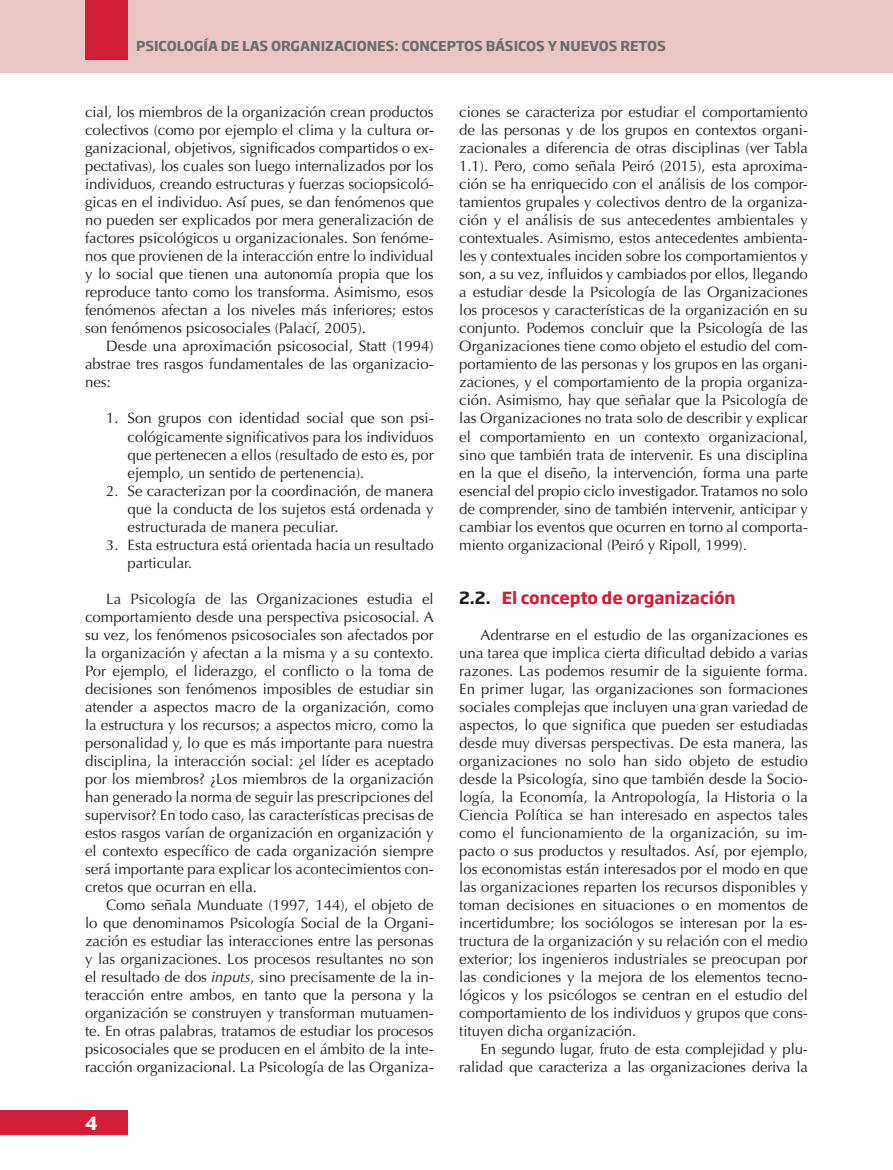
<style>
.page{position:relative;width:893px;height:1170px;background:#fff}
.page>*{position:absolute;margin:0;border:0;box-sizing:border-box;transform-origin:0 0}
.t1{font:700 18px "Soho Gothic Pro";color:#fff}
.t2{font:700 16.5px "Soho Gothic Pro";color:#d31e39}
.t3{font:15px/18px "Optima";color:#231f20;text-align:justify}
.t4{font:700 13.5px "Soho Gothic Pro";color:#6c6d70}
.s1{font-style:italic}
.s2{color:#231f20}
</style>
<div class="page">
<div style="left:0;top:0;width:893px;height:72px;background:#eac5c5"></div>
<div style="left:0;top:1109px;width:128px;height:25px;background:#d31e39"></div>
<div style="left:85px;top:0;width:43px;height:60px;background:#d31e39"></div>
<p class="t4" style="left:136px;top:35px;width:531px">PSICOLOGÍA DE LAS ORGANIZACIONES: CONCEPTOS BÁSICOS Y NUEVOS RETOS</p>
<p class="t3" style="left:85px;top:103px;width:350px">cial, los miembros de la organización crean productos colectivos (como por ejemplo el clima y la cultura or&shy;ganizacional, objetivos, significados compartidos o ex&shy;pectativas), los cuales son luego internalizados por los individuos, creando estructuras y fuerzas sociopsicoló&shy;gicas en el individuo. Así pues, se dan fenómenos que no pueden ser explicados por mera generalización de factores psicológicos u organizacionales. Son fenóme&shy;nos que provienen de la interacción entre lo individual y lo social que tienen una autonomía propia que los reproduce tanto como los transforma. Asimismo, esos fenómenos afectan a los niveles más inferiores; estos son fenómenos psicosociales (Palací, 2005).</p>
<p class="t3" style="left:85px;top:337px;width:350px;text-indent:21px">Desde una aproximación psicosocial, Statt (1994) abstrae tres rasgos fundamentales de las organizacio&shy;nes:</p>
<p class="t3" style="left:128px;top:409px;width:308px;text-indent:-21px">1. Son grupos con identidad social que son psi&shy;cológicamente significativos para los individuos que pertenecen a ellos (resultado de esto es, por ejemplo, un sentido de pertenencia).</p>
<p class="t3" style="left:128px;top:481px;width:308px;text-indent:-21px">2. Se caracterizan por la coordinación, de manera que la conducta de los sujetos está ordenada y estructurada de manera peculiar.</p>
<p class="t3" style="left:128px;top:535px;width:308px;text-indent:-21px">3. Esta estructura está orientada hacia un resultado particular.</p>
<p class="t3" style="left:85px;top:589px;width:350px;text-indent:21px">La Psicología de las Organizaciones estudia el comportamiento desde una perspectiva psicosocial. A su vez, los fenómenos psicosociales son afectados por la organización y afectan a la misma y a su contexto.<br>Por ejemplo, el liderazgo, el conflicto o la toma de decisiones son fenómenos imposibles de estudiar sin atender a aspectos macro de la organización, como la estructura y los recursos; a aspectos micro, como la personalidad y, lo que es más importante para nuestra disciplina, la interacción social: ¿el líder es aceptado por los miembros? ¿Los miembros de la organización han generado la norma de seguir las prescripciones del supervisor? En todo caso, las características precisas de estos rasgos varían de organización en organización y el contexto específico de cada organización siempre será importante para explicar los acontecimientos con&shy;cretos que ocurran en ella.</p>
<p class="t3" style="left:85px;top:895px;width:350px;text-indent:21px">Como señala Munduate (1997, 144), el objeto de lo que denominamos Psicología Social de la Organi&shy;zación es estudiar las interacciones entre las personas y las organizaciones. Los procesos resultantes no son el resultado de dos <span class="s1">inputs</span>, sino precisamente de la in&shy;teracción entre ambos, en tanto que la persona y la organización se construyen y transforman mutuamen&shy;te. En otras palabras, tratamos de estudiar los procesos psicosociales que se producen en el ámbito de la inte&shy;racción organizacional. La Psicología de las Organiza-</p>
<p class="t1" style="left:85px;top:1108px;width:14px">4</p>
<p class="t3" style="left:459px;top:103px;width:350px">ciones se caracteriza por estudiar el comportamiento de las personas y de los grupos en contextos organi&shy;zacionales a diferencia de otras disciplinas (ver Tabla 1.1). Pero, como señala Peiró (2015), esta aproxima&shy;ción se ha enriquecido con el análisis de los compor&shy;tamientos grupales y colectivos dentro de la organiza&shy;ción y el análisis de sus antecedentes ambientales y contextuales. Asimismo, estos antecedentes ambienta&shy;les y contextuales inciden sobre los comportamientos y son, a su vez, influidos y cambiados por ellos, llegando a estudiar desde la Psicología de las Organizaciones los procesos y características de la organización en su conjunto. Podemos concluir que la Psicología de las Organizaciones tiene como objeto el estudio del com&shy;portamiento de las personas y los grupos en las organi&shy;zaciones, y el comportamiento de la propia organiza&shy;ción. Asimismo, hay que señalar que la Psicología de las Organizaciones no trata solo de describir y explicar el comportamiento en un contexto organizacional, sino que también trata de intervenir. Es una disciplina en la que el diseño, la intervención, forma una parte esencial del propio ciclo investigador. Tratamos no solo de comprender, sino de también intervenir, anticipar y cambiar los eventos que ocurren en torno al comporta&shy;miento organizacional (Peiró y Ripoll, 1999).</p>
<p class="t2" style="left:459px;top:584px;width:278px"><span class="s2">2.2.</span> El concepto de organización</p>
<p class="t3" style="left:459px;top:625px;width:350px;text-indent:21px">Adentrarse en el estudio de las organizaciones es una tarea que implica cierta dificultad debido a varias razones. Las podemos resumir de la siguiente forma.<br>En primer lugar, las organizaciones son formaciones sociales complejas que incluyen una gran variedad de aspectos, lo que significa que pueden ser estudiadas desde muy diversas perspectivas. De esta manera, las organizaciones no solo han sido objeto de estudio desde la Psicología, sino que también desde la Socio&shy;logía, la Economía, la Antropología, la Historia o la Ciencia Política se han interesado en aspectos tales como el funcionamiento de la organización, su im&shy;pacto o sus productos y resultados. Así, por ejemplo, los economistas están interesados por el modo en que las organizaciones reparten los recursos disponibles y toman decisiones en situaciones o en momentos de incertidumbre; los sociólogos se interesan por la es&shy;tructura de la organización y su relación con el medio exterior; los ingenieros industriales se preocupan por las condiciones y la mejora de los elementos tecno&shy;lógicos y los psicólogos se centran en el estudio del comportamiento de los individuos y grupos que cons&shy;tituyen dicha organización.</p>
<p class="t3" style="left:459px;top:1039px;width:350px;text-align:right">En segundo lugar, fruto de esta complejidad y plu&shy;ralidad que caracteriza a las organizaciones deriva la</p>
</div>
